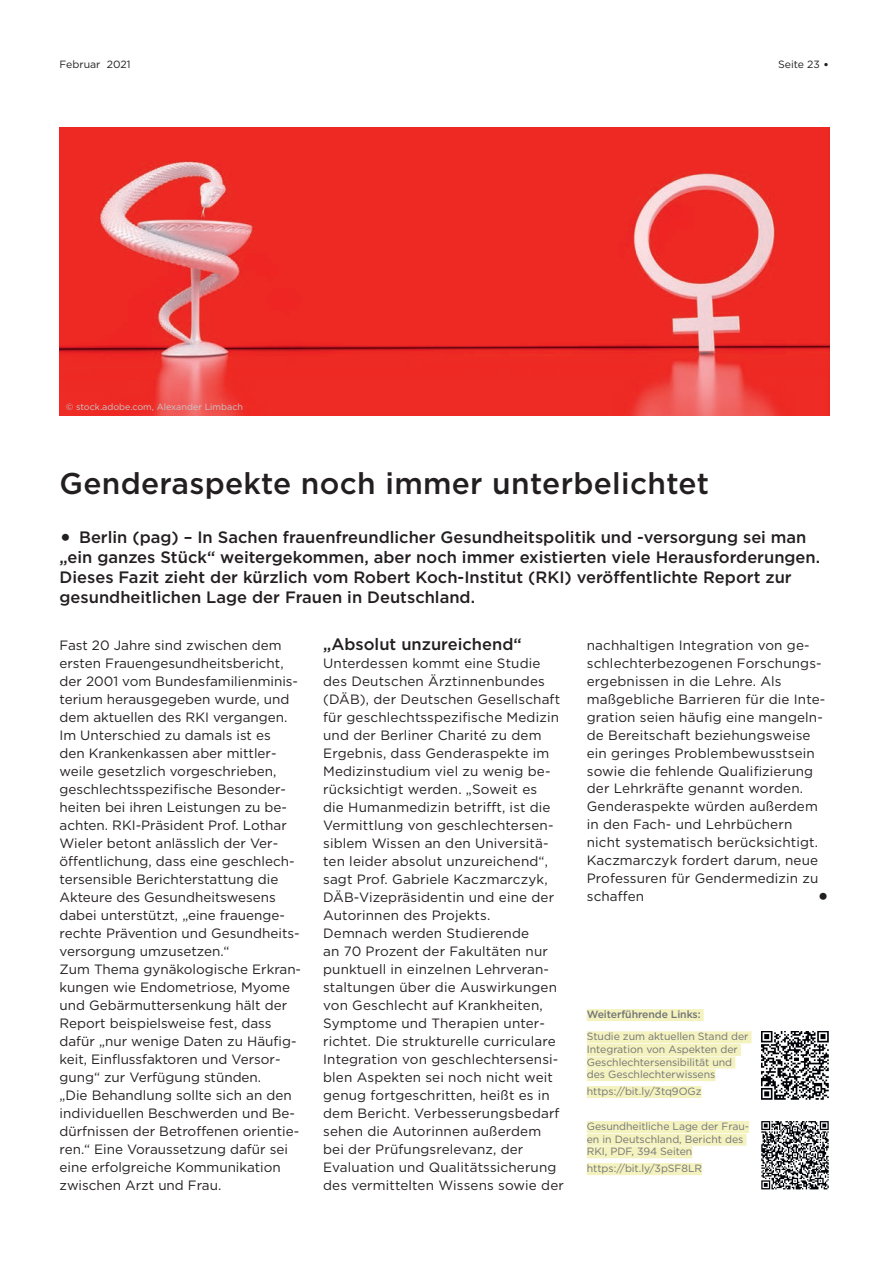
<style>
.page{position:relative;width:893px;height:1263px;background:#fff}
.page>*{position:absolute;margin:0;border:0;box-sizing:border-box;transform-origin:0 0}
.t1{font:500 30px "Gotham";letter-spacing:.01em;color:#231f20}
.t2{font:500 24.75px "Gotham";color:#231f20}
.t3{font:500 16.5px/19.8px "Gotham";color:#231f20}
.t4{font:13.5px/18px "Gotham";letter-spacing:.01em;color:#231f20}
.t5{font:10.5px/12.6px "Gotham";letter-spacing:-.005em;color:#727477}
.t6{font:500 10.5px "Gotham";letter-spacing:-.01em;color:#727477}
.t7{font:10.5px "Gotham";color:#231f20}
.t8{font:9px "Gotham";color:#c7c8ca}
.s1{font-size:12.6px}
.s2{font-size:24.75px}
</style>
<div class="page">
<img style="left:60px;top:128px;width:769px;height:288px">
<img style="left:761px;top:1032px;width:68px;height:68px">
<img style="left:761px;top:1122px;width:68px;height:68px">
<div style="left:587px;top:1121px;width:162px;height:12px;background:#f4f2bf"></div>
<div style="left:587px;top:1134px;width:159px;height:12px;background:#f4f2bf"></div>
<div style="left:587px;top:1146px;width:105px;height:12px;background:#f4f2bf"></div>
<div style="left:587px;top:1163px;width:115px;height:12px;background:#f4f2bf"></div>
<div style="left:587px;top:1031px;width:164px;height:12px;background:#f4f2bf"></div>
<div style="left:587px;top:1044px;width:154px;height:12px;background:#f4f2bf"></div>
<div style="left:587px;top:1056px;width:148px;height:12px;background:#f4f2bf"></div>
<div style="left:587px;top:1069px;width:128px;height:12px;background:#f4f2bf"></div>
<div style="left:587px;top:1086px;width:115px;height:12px;background:#f4f2bf"></div>
<div style="left:587px;top:1009px;width:117px;height:12px;background:#f4f2bf"></div>
<p class="t7" style="left:60px;top:58px;width:73px">Februar 2021</p>
<p class="t7" style="left:778px;top:58px;width:53px">Seite 23 <span class="s1">•</span></p>
<p class="t8" style="left:66px;top:401px;width:179px">© stock.adobe.com, Alexander Limbach</p>
<h1 class="t1" style="left:60px;top:463px;width:651px">Genderaspekte noch immer unterbelichtet</h1>
<p class="t3" style="left:60px;top:527px;width:762px"><span class="s2">•</span> Berlin (pag) – In Sachen frauenfreundlicher Gesundheitspolitik und -versorgung sei man „ein ganzes Stück“ weitergekommen, aber noch immer existierten viele Herausforderungen.<br>Dieses Fazit zieht der kürzlich vom Robert Koch-Institut (RKI) veröffentlichte Report zur gesundheitlichen Lage der Frauen in Deutschland.</p>
<p class="t4" style="left:60px;top:635px;width:243px">Fast 20 Jahre sind zwischen dem ersten Frauengesundheitsbericht, der 2001 vom Bundesfamilienminis&shy;terium herausgegeben wurde, und dem aktuellen des RKI vergangen.<br>Im Unterschied zu damals ist es<br>den Krankenkassen aber mittler&shy;weile gesetzlich vorgeschrieben, geschlechtsspezifische Besonder&shy;heiten bei ihren Leistungen zu be&shy;achten. RKI-Präsident Prof. Lothar Wieler betont anlässlich der Ver&shy;öffentlichung, dass eine geschlech&shy;tersensible Berichterstattung die Akteure des Gesundheitswesens dabei unterstützt, „eine frauenge&shy;rechte Prävention und Gesundheits&shy;versorgung umzusetzen.“<br>Zum Thema gynäkologische Erkran&shy;kungen wie Endometriose, Myome und Gebärmuttersenkung hält der Report beispielsweise fest, dass dafür „nur wenige Daten zu Häufig&shy;keit, Einflussfaktoren und Versor&shy;gung“ zur Verfügung stünden.<br>„Die Behandlung sollte sich an den individuellen Beschwerden und Be&shy;dürfnissen der Betroffenen orientie&shy;ren.“ Eine Voraussetzung dafür sei eine erfolgreiche Kommunikation zwischen Arzt und Frau.</p>
<p class="t3" style="left:323px;top:634px;width:200px">„Absolut unzureichend“</p>
<p class="t4" style="left:587px;top:635px;width:240px">nachhaltigen Integration von ge&shy;schlechterbezogenen Forschungs&shy;ergebnissen in die Lehre. Als maßgebliche Barrieren für die Inte&shy;gration seien häufig eine mangeln&shy;de Bereitschaft beziehungsweise ein geringes Problembewusstsein sowie die fehlende Qualifizierung der Lehrkräfte genannt worden.<br>Genderaspekte würden außerdem in den Fach- und Lehrbüchern nicht systematisch berücksichtigt.<br>Kaczmarczyk fordert darum, neue<br>Professuren für Gendermedizin zu schaffen</p>
<p class="t4" style="left:323px;top:653px;width:242px">Unterdessen kommt eine Studie des Deutschen Ärztinnenbundes (DÄB), der Deutschen Gesellschaft für geschlechtsspezifische Medizin und der Berliner Charité zu dem Ergebnis, dass Genderaspekte im Medizinstudium viel zu wenig be&shy;rücksichtigt werden. „Soweit es<br>die Humanmedizin betrifft, ist die Vermittlung von geschlechtersen&shy;siblem Wissen an den Universitä&shy;ten leider absolut unzureichend“, sagt Prof. Gabriele Kaczmarczyk, DÄB-Vizepräsidentin und eine der Autorinnen des Projekts.<br>Demnach werden Studierende<br>an 70 Prozent der Fakultäten nur punktuell in einzelnen Lehrveran&shy;staltungen über die Auswirkungen von Geschlecht auf Krankheiten, Symptome und Therapien unter&shy;richtet. Die strukturelle curriculare Integration von geschlechtersensi&shy;blen Aspekten sei noch nicht weit genug fortgeschritten, heißt es in dem Bericht. Verbesserungsbedarf sehen die Autorinnen außerdem bei der Prüfungsrelevanz, der Evaluation und Qualitätssicherung des vermittelten Wissens sowie der</p>
<h2 class="t2" style="left:817px;top:880px;width:14px">•</h2>
<p class="t6" style="left:587px;top:1007px;width:115px">Weiterführende Links:</p>
<p class="t5" style="left:587px;top:1030px;width:163px">Studie zum aktuellen Stand der<br>Integration von Aspekten der<br>Geschlechtersensibilität und des Geschlechterwissens</p>
<p class="t5" style="left:587px;top:1085px;width:116px">https://bit.ly/3tq9OGz</p>
<p class="t5" style="left:587px;top:1120px;width:164px">Gesundheitliche Lage der Frau&shy;en in Deutschland, Bericht des<br>RKI, PDF, 394 Seiten</p>
<p class="t5" style="left:587px;top:1162px;width:117px">https://bit.ly/3pSF8LR</p>
</div>
